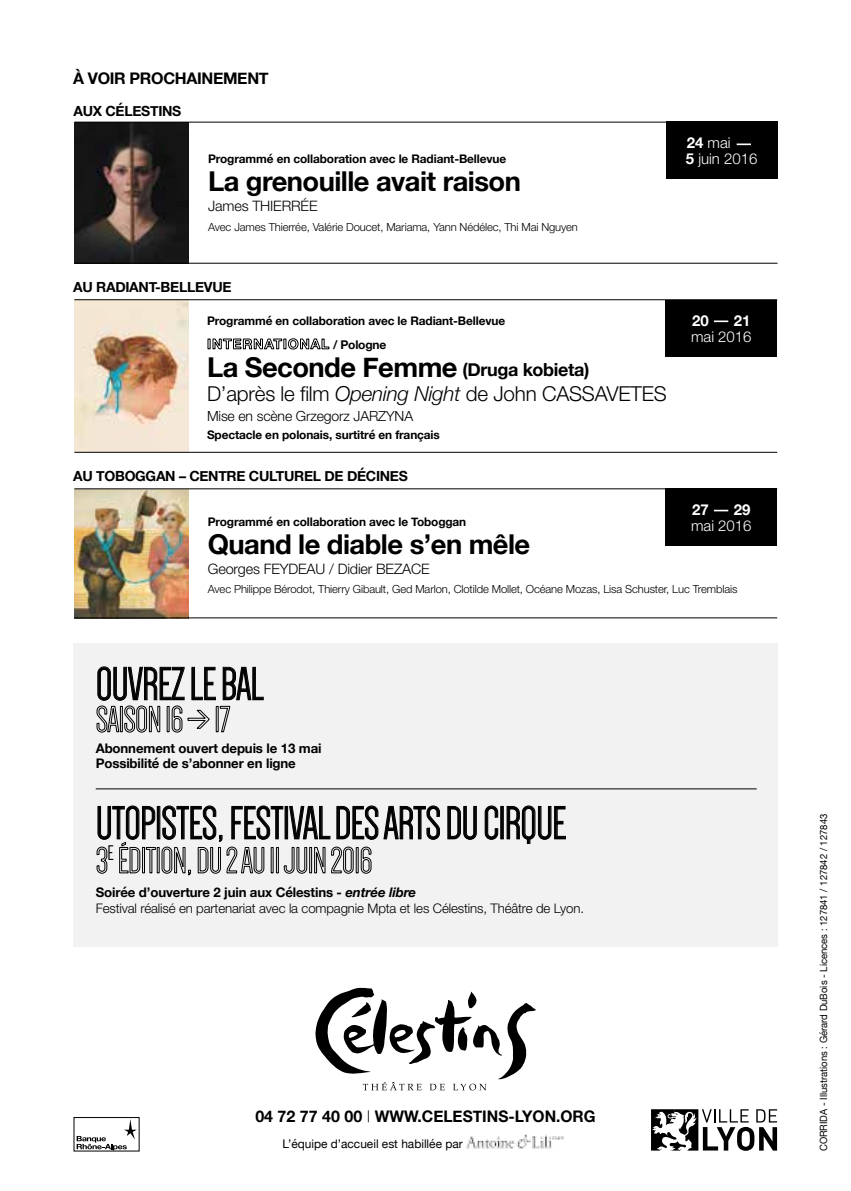
<style>
.page{position:relative;width:851px;height:1191px;background:#fff}
.page>*{position:absolute;margin:0;border:0;box-sizing:border-box;transform-origin:0 0}
.t1{font:48px "Dense";letter-spacing:-.02em;color:#000}
.t2{font:700 27.4px "Helvetica Neue";letter-spacing:-.02em;color:#000}
.t3{font:21.8px "Dense";color:#000}
.t4{font:300 20.6px "Helvetica Neue";letter-spacing:-.01em;color:#000}
.t5{font:700 16px "Helvetica Neue";color:#000}
.t6{font:700 16px "Helvetica Neue";letter-spacing:-.02em;color:#000}
.t7{font:300 15px/16.2px "Helvetica Neue";color:#fff}
.t8{font:700 15px "Helvetica Neue";color:#fff}
.t9{font:300 14.4px "Helvetica Neue";letter-spacing:-.01em;color:#000}
.t10{font:700 14px "Helvetica Neue";letter-spacing:-.02em;color:#000}
.t11{font:300 14px "Helvetica Neue";letter-spacing:-.01em;color:#000}
.t12{font:300 13.2px/15.8px "Helvetica Neue";letter-spacing:-.01em;color:#000}
.t13{font:700 13.2px/15.2px "Helvetica Neue";letter-spacing:-.01em;color:#000}
.t14{font:700 12px "Helvetica Neue";letter-spacing:-.02em;color:#000}
.t15{font:700 11.8px "Helvetica Neue";letter-spacing:-.01em;color:#000}
.t16{font:11.8px "Helvetica Neue";color:#000}
.t17{font:300 11.2px "Helvetica Neue";letter-spacing:-.01em;color:#000}
.t18{font:10px "Helvetica Neue";color:#000;scale:.95 1}
.s1{font-size:18px}
.s2{font-style:italic}
.s3{font-weight:700}
.s4{font-weight:700;font-style:italic}
.s5{font-weight:300}
</style>
<div class="page">
<img style="left:466px;top:1134px;width:98px;height:15px">
<svg style="left:651px;top:1109px;width:126px;height:41px"></svg>
<div style="left:74px;top:1117px;width:65px;height:34px;border:1px solid #000"></div>
<svg style="left:77px;top:1119px;width:60px;height:31px"></svg>
<svg style="left:315px;top:987px;width:220px;height:103px"></svg>
<img style="left:75px;top:123px;width:113px;height:140px">
<div style="left:665px;top:122px;width:112px;height:57px;background:#000"></div>
<svg style="left:736px;top:143px;width:14px;height:2px"></svg>
<hr style="left:75px;top:122px;width:702px;height:1px;background:#000">
<hr style="left:75px;top:263px;width:702px;height:1px;background:#000">
<img style="left:74px;top:489px;width:114px;height:128px">
<div style="left:665px;top:488px;width:112px;height:57px;background:#000"></div>
<hr style="left:74px;top:488px;width:703px;height:1px;background:#000">
<hr style="left:74px;top:617px;width:703px;height:1px;background:#000">
<svg style="left:713px;top:510px;width:15px;height:1px"></svg>
<img style="left:74px;top:300px;width:114px;height:151px">
<div style="left:665px;top:300px;width:112px;height:57px;background:#000"></div>
<svg style="left:208px;top:338px;width:121px;height:12px"></svg>
<svg style="left:713px;top:320px;width:15px;height:2px"></svg>
<hr style="left:74px;top:299px;width:703px;height:1px;background:#000">
<hr style="left:74px;top:452px;width:703px;height:1px;background:#000">
<div style="left:73px;top:643px;width:704px;height:303px;background:#f2f2f3"></div>
<svg style="left:96px;top:666px;width:167px;height:66px"></svg>
<svg style="left:447px;top:806px;width:29px;height:33px"></svg>
<svg style="left:485px;top:805px;width:13px;height:34px"></svg>
<svg style="left:506px;top:805px;width:59px;height:39px"></svg>
<svg style="left:96px;top:805px;width:344px;height:70px"></svg>
<hr style="left:96px;top:788px;width:660px;height:1px;background:#000">
<h3 class="t6" style="left:73px;top:65px;width:197px">À VOIR PROCHAINEMENT</h3>
<p class="t10" style="left:73px;top:100px;width:109px">AUX CÉLESTINS</p>
<p class="t15" style="left:208px;top:150px;width:299px">Programmé en collaboration avec le Radiant-Bellevue</p>
<h2 class="t2" style="left:208px;top:160px;width:314px">La grenouille avait raison</h2>
<p class="t9" style="left:208px;top:197px;width:111px">James THIERRÉE</p>
<p class="t17" style="left:208px;top:220px;width:371px">Avec James Thierrée, Valérie Doucet, Mariama, Yann Nédélec, Thi Mai Nguyen</p>
<p class="t10" style="left:73px;top:276px;width:160px">AU RADIANT-BELLEVUE</p>
<p class="t15" style="left:207px;top:311px;width:299px">Programmé en collaboration avec le Radiant-Bellevue</p>
<p class="t14" style="left:333px;top:335px;width:54px">/ Pologne</p>
<h2 class="t2" style="left:207px;top:345px;width:384px">La Seconde Femme <span class="s1">(Druga kobieta)</span></h2>
<h3 class="t4" style="left:207px;top:381px;width:461px">D’après le film <span class="s2">Opening Night</span> de John CASSAVETES</h3>
<p class="t11" style="left:207px;top:407px;width:208px">Mise en scène Grzegorz JARZYNA</p>
<p class="t15" style="left:207px;top:426px;width:234px">Spectacle en polonais, surtitré en français</p>
<p class="t10" style="left:73px;top:465px;width:336px">AU TOBOGGAN – CENTRE CULTUREL DE DÉCINES</p>
<p class="t7" style="left:685px;top:134px;width:73px"><span class="s3">24</span> mai<br><span class="s3">5</span> juin 2016</p>
<p class="t8" style="left:692px;top:308px;width:18px">20</p>
<p class="t8" style="left:733px;top:308px;width:18px">21</p>
<p class="t7" style="left:691px;top:328px;width:62px">mai 2016</p>
<p class="t8" style="left:692px;top:498px;width:18px">27</p>
<p class="t8" style="left:733px;top:498px;width:18px">29</p>
<p class="t7" style="left:691px;top:517px;width:62px">mai 2016</p>
<p class="t15" style="left:208px;top:512px;width:260px">Programmé en collaboration avec le Toboggan</p>
<h2 class="t2" style="left:208px;top:522px;width:324px">Quand le diable s’en mêle</h2>
<p class="t9" style="left:208px;top:559px;width:223px">Georges FEYDEAU / Didier BEZACE</p>
<p class="t17" style="left:208px;top:582px;width:531px">Avec Philippe Bérodot, Thierry Gibault, Ged Marlon, Clotilde Mollet, Océane Mozas, Lisa Schuster, Luc Tremblais</p>
<h1 class="t1" style="left:96px;top:660px;width:170px">OUVREZ LE BAL</h1>
<p class="t13" style="left:96px;top:740px;width:227px">Abonnement ouvert depuis le 13 mai<br>Possibilité de s’abonner en ligne</p>
<h1 class="t1" style="left:96px;top:799px;width:472px">UTOPISTES, FESTIVAL DES ARTS DU CIRQUE</h1>
<h3 class="t3" style="left:107px;top:842px;width:8px">E</h3>
<p class="t12" style="left:96px;top:884px;width:490px"><span class="s3">Soirée d’ouverture 2 juin aux Célestins -</span> <span class="s4">entrée libre<br></span>Festival réalisé en partenariat avec la compagnie Mpta et les Célestins, Théâtre de Lyon.</p>
<h3 class="t5" style="left:255px;top:1104px;width:341px">04 72 77 40 00 <span class="s5">|</span> WWW.CELESTINS-LYON.ORG</h3>
<p class="t16" style="left:282px;top:1135px;width:182px">L’équipe d’accueil est habillée par</p>
<p class="t18" style="left:816px;top:1151px;width:356px;rotate:-90deg">CORRIDA - Illustrations : Gérard DuBois - Licences : 127841 / 127842 / 127843</p>
</div>
